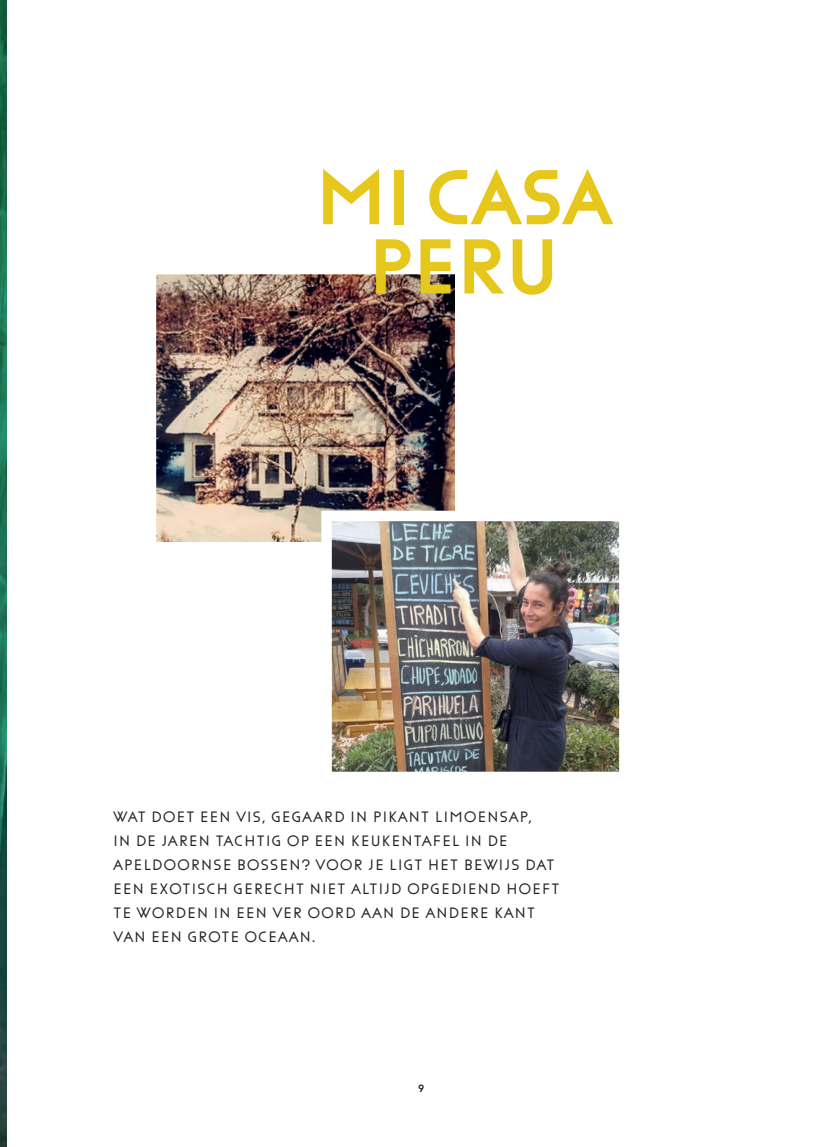
<style>
.page{position:relative;width:840px;height:1147px;background:#fff}
.page>*{position:absolute;margin:0;border:0;box-sizing:border-box;transform-origin:0 0}
.t1{font:77.4px/69.3px "Funkis Medelfet";letter-spacing:-.09em;color:#e6c71c;text-align:center}
.t2{font:15px/24px "Funkis Mager";color:#231f20}
.t3{font:10.5px "Funkis Medelfet";color:#231f20}
</style>
<div class="page">
<img style="left:0;top:0;width:6px;height:1146px">
<img style="left:157px;top:274px;width:297px;height:267px">
<img style="left:332px;top:521px;width:286px;height:250px">
<h1 class="t1" style="left:312px;top:164px;width:304px">MI CASA<br>PERU</h1>
<p class="t2" style="left:113px;top:805px;width:449px">WAT DOET EEN VIS, GEGAARD IN PIKANT LIMOENSAP,<br>IN DE JAREN TACHTIG OP EEN KEUKENTAFEL IN DE APELDOORNSE BOSSEN? VOOR JE LIGT HET BEWIJS DAT EEN EXOTISCH GERECHT NIET ALTIJD OPGEDIEND HOEFT TE WORDEN IN EEN VER OORD AAN DE ANDERE KANT VAN EEN GROTE OCEAAN.</p>
<p class="t3" style="left:418px;top:1082px;width:8px">9</p>
</div>
